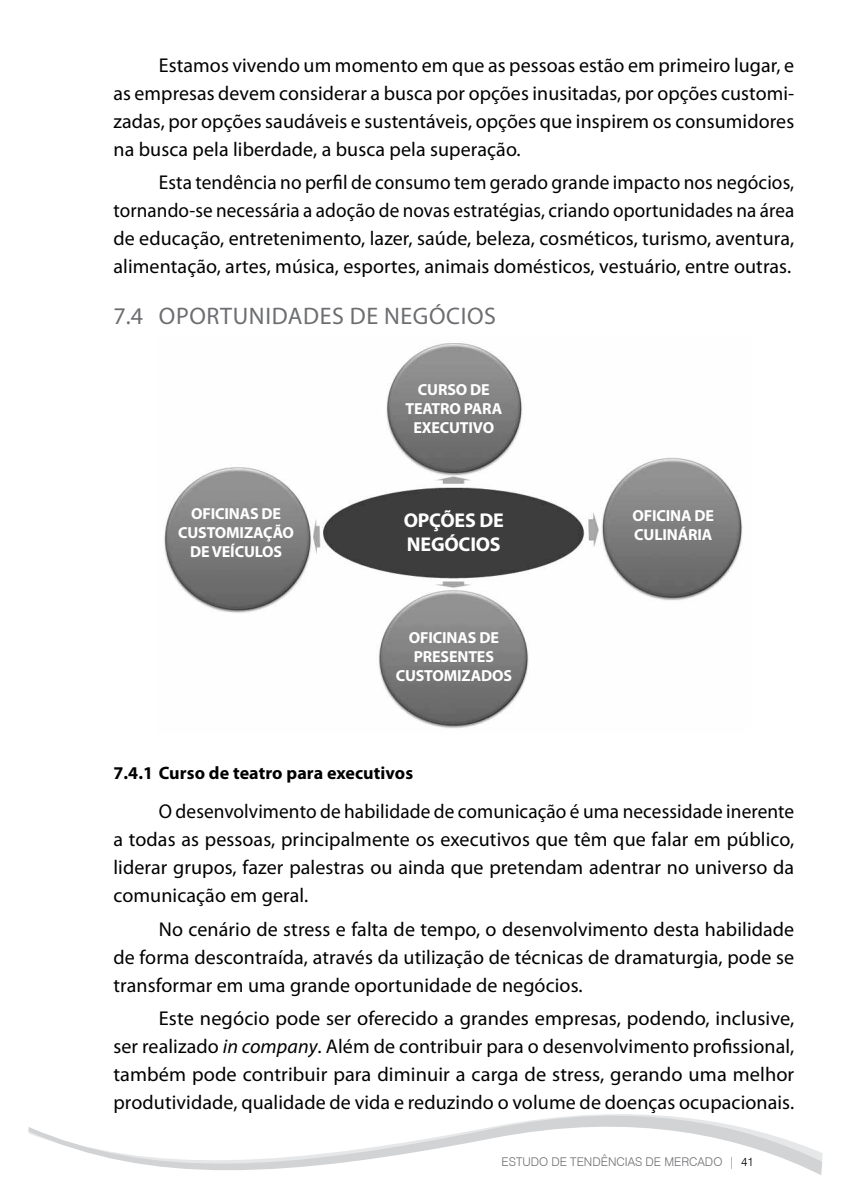
<style>
.page{position:relative;width:851px;height:1191px;background:#fff}
.page>*{position:absolute;margin:0;border:0;box-sizing:border-box;transform-origin:0 0}
.t1{font:24px "Myriad Pro";letter-spacing:.025em;color:#6d6e71}
.t2{font:20px/28px "Myriad Pro";letter-spacing:.005em;color:#000;text-align:justify}
.t3{font:20px/28px "Myriad Pro";letter-spacing:.005em;color:#000;text-align:justify;scale:.96 1}
.t4{font:700 20px/24px "Myriad Pro";letter-spacing:-.01em;color:#fff}
.t5{font:700 18px "Myriad Pro";letter-spacing:.005em;color:#000}
.t6{font:700 16px/19.2px "Myriad Pro";letter-spacing:-.01em;color:#fff;text-align:center}
.t7{font:300 12px "Swiss 721 BT";color:#6d6e71}
.s1{font-style:italic}
.s2{color:#000}
</style>
<div class="page">
<svg style="left:28px;top:1114px;width:794px;height:61px"></svg>
<img style="left:164px;top:343px;width:579px;height:385px">
<p class="t2" style="left:113px;top:51px;width:682px;text-indent:45px">Estamos vivendo um momento em que as pessoas estão em primeiro lugar, e as empresas devem considerar a busca por opções inusitadas, por opções customi&shy;zadas, por opções saudáveis e sustentáveis, opções que inspirem os consumidores na busca pela liberdade, a busca pela superação.</p>
<p class="t2" style="left:113px;top:168px;width:682px;text-indent:45px">Esta tendência no perfil de consumo tem gerado grande impacto nos negócios, tornando-se necessária a adoção de novas estratégias, criando oportunidades na área de educação, entretenimento, lazer, saúde, beleza, cosméticos, turismo, aventura, alimentação, artes, música, esportes, animais domésticos, vestuário, entre outras.</p>
<p class="t1" style="left:113px;top:301px;width:384px">7.4 OPORTUNIDADES DE NEGÓCIOS</p>
<p class="t6" style="left:178px;top:503px;width:117px">OFICINAS DE<br>CUSTOMIZAÇÃO<br>DE VEÍCULOS</p>
<p class="t6" style="left:405px;top:379px;width:98px">CURSO DE<br>TEATRO PARA<br>EXECUTIVO</p>
<p class="t4" style="left:403px;top:507px;width:102px">OPÇÕES DE<br>NEGÓCIOS</p>
<p class="t6" style="left:395px;top:627px;width:118px">OFICINAS DE<br>PRESENTES<br>CUSTOMIZADOS</p>
<p class="t6" style="left:632px;top:505px;width:83px;text-align:left">OFICINA DE<br>CULINÁRIA</p>
<p class="t5" style="left:113px;top:761px;width:301px">7.4.1 Curso de teatro para executivos</p>
<p class="t3" style="left:113px;top:797px;width:710px;text-indent:45px">O desenvolvimento de habilidade de comunicação é uma necessidade inerente a todas as pessoas, principalmente os executivos que têm que falar em público, liderar grupos, fazer palestras ou ainda que pretendam adentrar no universo da comunicação em geral.</p>
<p class="t2" style="left:113px;top:914px;width:682px;text-indent:45px">No cenário de stress e falta de tempo, o desenvolvimento desta habilidade de forma descontraída, através da utilização de técnicas de dramaturgia, pode se transformar em uma grande oportunidade de negócios.</p>
<p class="t2" style="left:113px;top:1004px;width:682px;text-indent:45px">Este negócio pode ser oferecido a grandes empresas, podendo, inclusive, ser realizado <span class="s1">in company</span>. Além de contribuir para o desenvolvimento profissional, também pode contribuir para diminuir a carga de stress, gerando uma melhor produtividade, qualidade de vida e reduzindo o volume de doenças ocupacionais.</p>
<p class="t7" style="left:501px;top:1154px;width:254px">ESTUDO DE TENDÊNCIAS DE MERCADO | <span class="s2">41</span></p>
</div>
